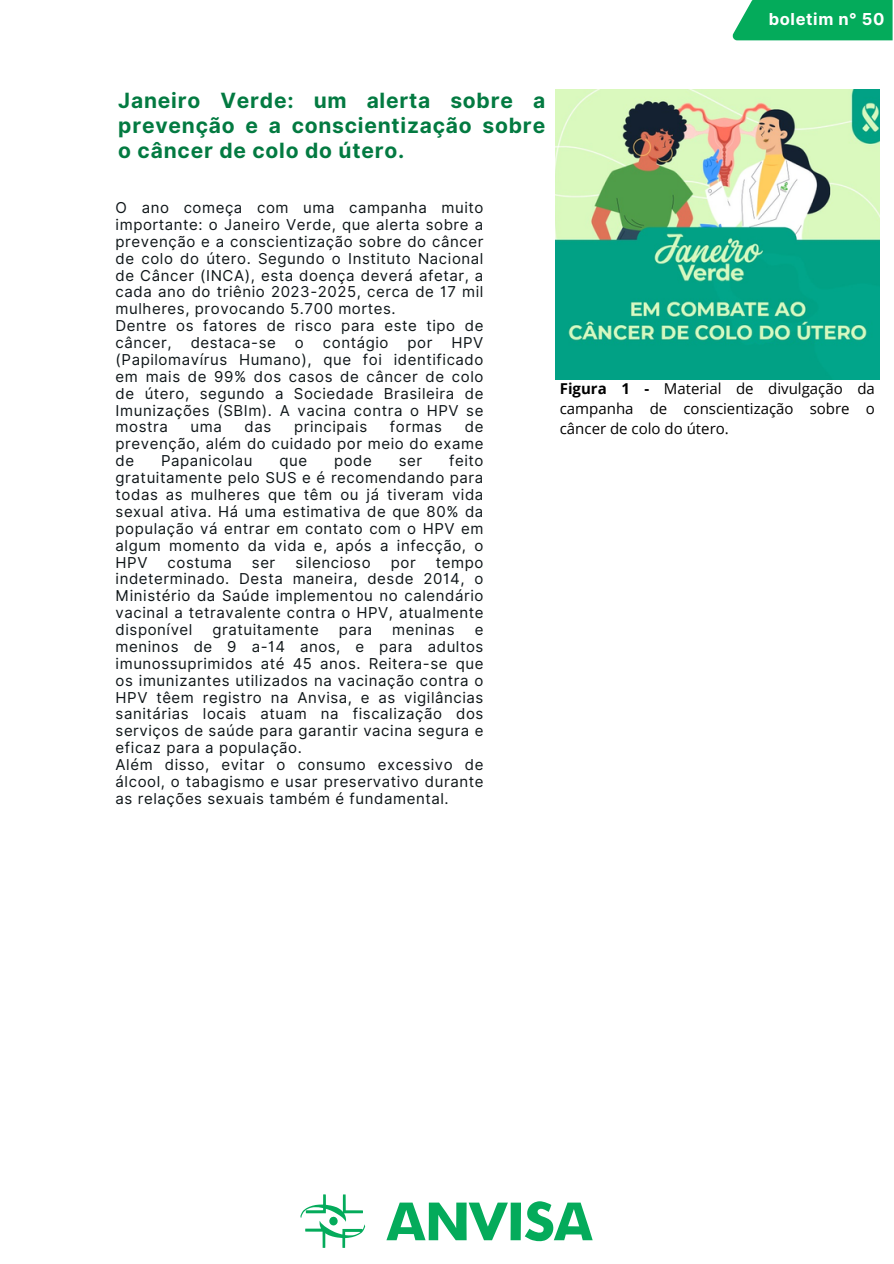
<style>
.page{position:relative;width:894px;height:1264px;background:#fff}
.page>*{position:absolute;margin:0;border:0;box-sizing:border-box;transform-origin:0 0}
.t1{font:700 21px/24.8px "Inter";letter-spacing:.035em;color:#037a41;text-align:justify}
.t2{font:700 16.5px "Inter";letter-spacing:.035em;color:#fff}
.t3{font:15px/16.8px "Inter";letter-spacing:.035em;color:#0e1518;text-align:justify}
.t4{font:15px/20.2px "Open Sans";color:#000;text-align:justify}
.s1{font-weight:700}
</style>
<div class="page">
<div style="left:732px;top:0;width:160px;height:40px;background:#04ab5b"></div>
<svg style="left:300px;top:1194px;width:65px;height:53px"></svg>
<svg style="left:386px;top:1201px;width:206px;height:40px"></svg>
<img style="left:555px;top:89px;width:324px;height:291px">
<p class="t2" style="left:768px;top:9px;width:117px">boletim n° 50</p>
<h1 class="t1" style="left:118px;top:88px;width:428px">Janeiro Verde: um alerta sobre a prevenção e a conscientização sobre o câncer de colo do útero.</h1>
<p class="t3" style="left:116px;top:199px;width:369px">O ano começa com uma campanha muito importante: o Janeiro Verde, que alerta sobre a prevenção e a conscientização sobre do câncer de colo do útero. Segundo o Instituto Nacional de Câncer (INCA), esta doença deverá afetar, a cada ano do triênio 2023-2025, cerca de 17 mil mulheres, provocando 5.700 mortes.</p>
<p class="t3" style="left:116px;top:317px;width:369px">Dentre os fatores de risco para este tipo de câncer,</p>
<p class="t3" style="left:191px;top:334px;width:87px">destaca-se</p>
<p class="t3" style="left:295px;top:334px;width:10px">o</p>
<p class="t3" style="left:323px;top:334px;width:67px">contágio</p>
<p class="t3" style="left:407px;top:334px;width:26px">por</p>
<p class="t3" style="left:116px;top:334px;width:369px;text-indent:336px">HPV (Papilomavírus Humano), que foi identificado em mais de 99% dos casos de câncer de colo de útero, segundo a Sociedade Brasileira de Imunizações (SBIm). A vacina contra o HPV se mostra</p>
<p class="t3" style="left:190px;top:418px;width:33px">uma</p>
<p class="t3" style="left:244px;top:418px;width:28px">das</p>
<p class="t3" style="left:294px;top:418px;width:75px">principais</p>
<p class="t3" style="left:390px;top:418px;width:54px">formas</p>
<p class="t3" style="left:116px;top:418px;width:369px;text-indent:349px">de prevenção, além do cuidado por meio do exame de</p>
<p class="t3" style="left:116px;top:452px;width:369px;text-indent:333px">feito gratuitamente pelo SUS e é recomendando para todas as mulheres que têm ou já tiveram vida sexual ativa. Há uma estimativa de que 80% da população vá entrar em contato com o HPV em algum momento da vida e, após a infecção, o HPV</p>
<p class="t3" style="left:161px;top:452px;width:93px">Papanicolau</p>
<p class="t3" style="left:279px;top:452px;width:29px">que</p>
<p class="t3" style="left:334px;top:452px;width:39px">pode</p>
<p class="t3" style="left:398px;top:452px;width:25px">ser</p>
<p class="t3" style="left:167px;top:553px;width:66px">costuma</p>
<p class="t3" style="left:252px;top:553px;width:25px">ser</p>
<p class="t3" style="left:295px;top:553px;width:77px">silencioso</p>
<p class="t3" style="left:390px;top:553px;width:26px">por</p>
<p class="t3" style="left:116px;top:553px;width:369px;text-indent:320px">tempo indeterminado. Desta maneira, desde 2014, o Ministério da Saúde implementou no calendário vacinal a tetravalente contra o HPV, atualmente disponível</p>
<p class="t3" style="left:212px;top:621px;width:108px">gratuitamente</p>
<p class="t3" style="left:338px;top:621px;width:35px">para</p>
<p class="t3" style="left:392px;top:621px;width:64px">meninas</p>
<p class="t3" style="left:116px;top:621px;width:369px;text-indent:359px">e meninos de 9 a-14 anos, e para adultos imunossuprimidos até 45 anos. Reitera-se que os imunizantes utilizados na vacinação contra o HPV têem registro na Anvisa, e as vigilâncias sanitárias locais atuam na fiscalização dos serviços de saúde para garantir vacina segura e eficaz para a população.</p>
<p class="t3" style="left:116px;top:756px;width:369px">Além disso, evitar o consumo excessivo de álcool, o tabagismo e usar preservativo durante as relações sexuais também é fundamental.</p>
<h2 class="t4" style="left:559px;top:377px;width:316px"><span class="s1">Figura 1 -</span> Material de divulgação da campanha de conscientização sobre o câncer de colo do útero.</h2>
</div>
